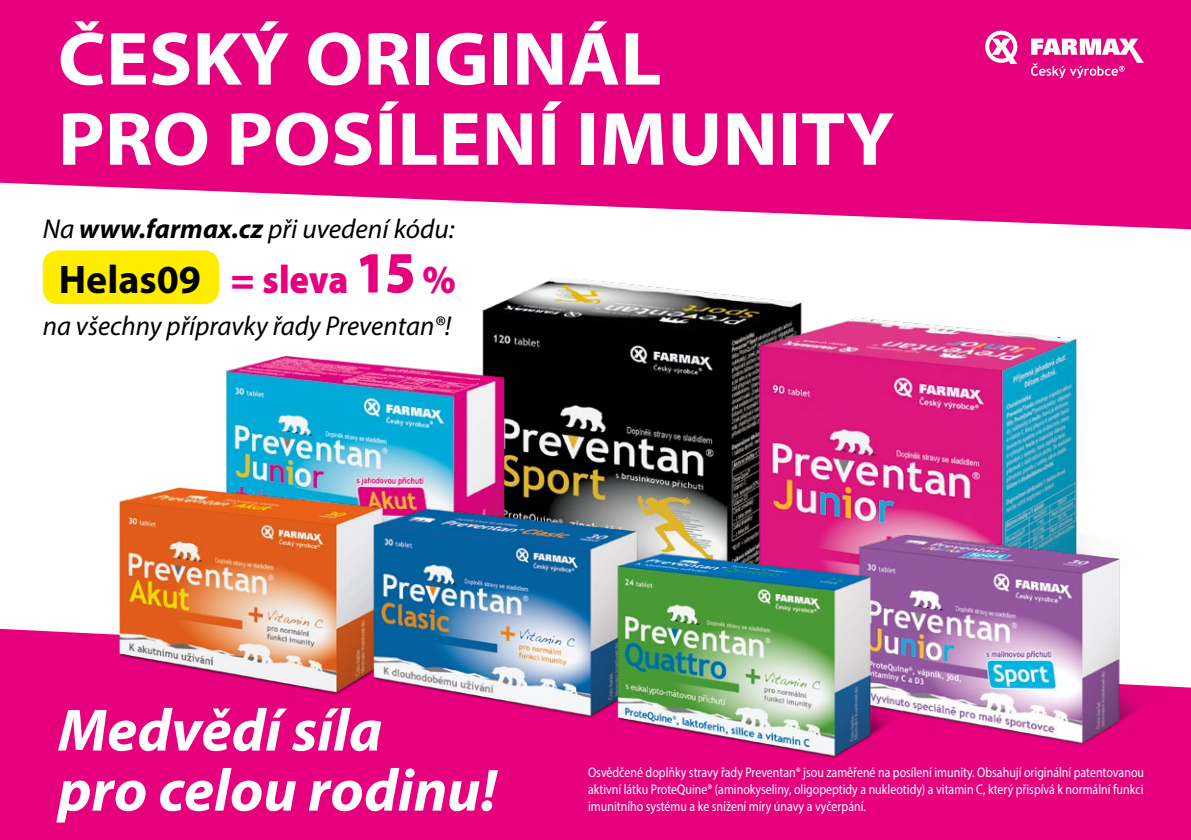
<style>
.page{position:relative;width:1191px;height:840px;background:#fff}
.page>*{position:absolute;margin:0;border:0;box-sizing:border-box;transform-origin:0 0}
.t1{font:700 76px/80px "Myriad Pro";color:#fff;scale:1.06 1}
.t2{font:italic 700 60px/60px "Myriad Pro";color:#fff}
.t3{font:700 40px "Myriad Pro";color:#000}
.t4{font:italic 27.2px "Myriad Pro";color:#000}
.t5{font:14px/16.8px "Myriad Pro";color:#fff;text-align:justify;scale:.85 1}
.s1{font-weight:700}
.s2{font-weight:900;color:#e6007d}
.s3{font-weight:900;font-size:58.8px;color:#e6007d}
</style>
<div class="page">
<div style="left:0;top:628px;width:1191px;height:211px;background:#e6007d"></div>
<svg style="left:0;top:0;width:1191px;height:229px;background:#e81a8a"></svg>
<img style="left:482px;top:278px;width:220px;height:267px">
<img style="left:702px;top:292px;width:375px;height:253px">
<img style="left:226px;top:329px;width:345px;height:176px">
<img style="left:93px;top:462px;width:339px;height:247px">
<img style="left:356px;top:505px;width:340px;height:247px">
<img style="left:827px;top:534px;width:362px;height:223px">
<img style="left:600px;top:545px;width:340px;height:247px">
<div style="left:43px;top:250px;width:176px;height:54px;background:#ffed00;border-radius:15px"></div>
<svg style="left:985px;top:31px;width:32px;height:33px"></svg>
<svg style="left:1031px;top:39px;width:112px;height:39px"></svg>
<h1 class="t1" style="left:58px;top:16px;width:790px">ČESKÝ ORIGINÁL<br>PRO POSÍLENÍ IMUNITY</h1>
<h3 class="t4" style="left:43px;top:212px;width:413px">Na <span class="s1">www.farmax.cz</span> při uvedení kódu:</h3>
<h3 class="t3" style="left:59px;top:253px;width:398px">Helas09 <span class="s2">= sleva</span> <span class="s3">15</span> <span class="s2">%</span></h3>
<h3 class="t4" style="left:43px;top:308px;width:410px">na všechny přípravky řady Preventan®!</h3>
<h2 class="t2" style="left:58px;top:698px;width:440px">Medvědí síla<br>pro celou rodinu!</h2>
<p class="t5" style="left:588px;top:763px;width:655px">Osvědčené doplňky stravy řady Preventan® jsou zaměřené na posílení imunity. Obsahují originální patentovanou aktivní látku ProteQuine® (aminokyseliny, oligopeptidy a nukleotidy) a vitamin C, který přispívá k normální funkci imunitního systému a ke snížení míry únavy a vyčerpání.</p>
</div>
